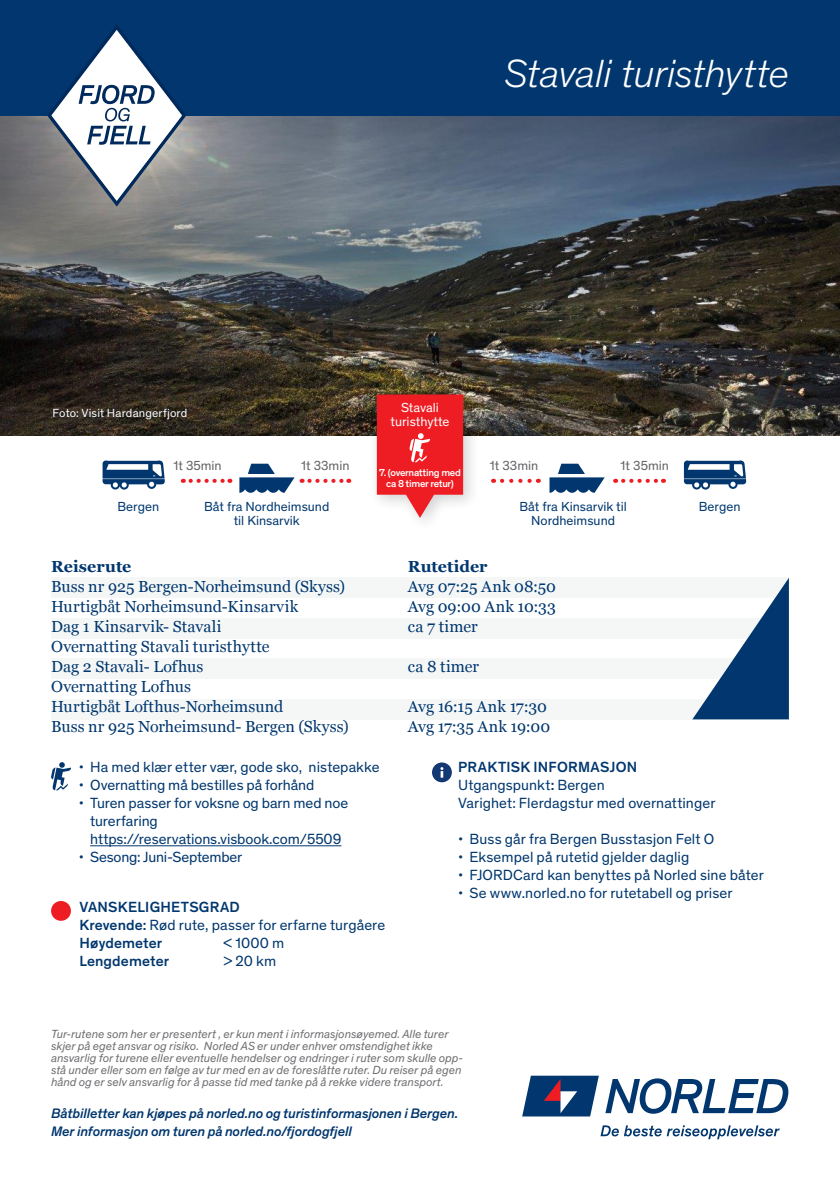
<style>
.page{position:relative;width:840px;height:1191px;background:#fff}
.page>*{position:absolute;margin:0;border:0;box-sizing:border-box;transform-origin:0 0}
.t1{font:italic 300 40px "Theinhardt";letter-spacing:-.01em;color:#fff}
.t2{font:16px "Georgia";letter-spacing:.005em;color:#01376e}
.t3{font:700 16px "Georgia";color:#01376e}
.t4{font:15px/18px "Theinhardt";letter-spacing:.005em;color:#01376e}
.t5{font:500 15px "Theinhardt";letter-spacing:.015em;color:#01376e}
.t6{font:15px "Theinhardt";letter-spacing:-.015em;color:#01376e}
.t7{font:italic 500 14px "Theinhardt";letter-spacing:-.01em;color:#01376e}
.t8{font:13.4px/14px "Theinhardt";color:#01376e;text-align:center}
.t9{font:13.4px "Theinhardt";color:#636366}
.t10{font:13.4px/14.2px "Theinhardt";color:#fff;text-align:center}
.t11{font:italic 12px/12px "Theinhardt";color:#6c6d70}
.t12{font:12px "Theinhardt";letter-spacing:.01em;color:#fff}
.t13{font:500 10.2px/10.2px "Theinhardt";letter-spacing:-.025em;color:#fff;text-align:center}
.s1{font-weight:500}
</style>
<div class="page">
<img style="left:0;top:115px;width:839px;height:321px">
<div style="left:51px;top:578px;width:737px;height:20px;background:#f5f7f7"></div>
<div style="left:51px;top:618px;width:737px;height:20px;background:#f5f7f7"></div>
<div style="left:51px;top:659px;width:737px;height:20px;background:#f5f7f7"></div>
<div style="left:51px;top:699px;width:737px;height:20px;background:#f5f7f7"></div>
<svg style="left:600px;top:1125px;width:179px;height:14px"></svg>
<svg style="left:605px;top:1078px;width:183px;height:35px"></svg>
<svg style="left:522px;top:1075px;width:76px;height:41px;background:#3c5983"></svg>
<svg style="left:692px;top:579px;width:96px;height:140px"></svg>
<svg style="left:432px;top:762px;width:19px;height:20px"></svg>
<hr style="left:90px;top:845px;width:251px;height:1px;background:#01376e">
<svg style="left:51px;top:762px;width:20px;height:28px"></svg>
<div style="left:0;top:0;width:839px;height:115px;background:#01376e"></div>
<svg style="left:51px;top:901px;width:20px;height:19px"></svg>
<div style="left:368px;top:385px;width:112px;height:148px;background:#231f20;opacity:.2"></div>
<svg style="left:376px;top:394px;width:87px;height:124px;background:#ee4549"></svg>
<svg style="left:47px;top:25px;width:139px;height:182px"></svg>
<svg style="left:190px;top:479px;width:40px;height:4px"></svg>
<svg style="left:309px;top:479px;width:40px;height:4px"></svg>
<svg style="left:239px;top:464px;width:55px;height:29px"></svg>
<svg style="left:102px;top:460px;width:63px;height:30px"></svg>
<svg style="left:622px;top:479px;width:41px;height:4px"></svg>
<svg style="left:501px;top:479px;width:37px;height:4px"></svg>
<svg style="left:549px;top:464px;width:55px;height:29px"></svg>
<svg style="left:683px;top:460px;width:62px;height:30px"></svg>
<div style="left:53px;top:408px;width:135px;height:13px;background:#231f20;opacity:.75"></div>
<p class="t1" style="left:504px;top:46px;width:286px">Stavali turisthytte</p>
<p class="t12" style="left:52px;top:404px;width:136px">Foto: Visit Hardangerfjord</p>
<p class="t9" style="left:173px;top:456px;width:50px">1t 35min</p>
<p class="t9" style="left:301px;top:456px;width:50px">1t 33min</p>
<p class="t10" style="left:390px;top:400px;width:60px">Stavali turisthytte</p>
<p class="t13" style="left:379px;top:467px;width:83px">7. (overnatting med ca 8 timer retur)</p>
<p class="t9" style="left:489px;top:456px;width:50px">1t 33min</p>
<p class="t9" style="left:620px;top:456px;width:50px">1t 35min</p>
<p class="t8" style="left:117px;top:498px;width:43px">Bergen</p>
<p class="t8" style="left:204px;top:498px;width:127px">Båt fra Nordheimsund til Kinsarvik</p>
<p class="t8" style="left:519px;top:498px;width:109px">Båt fra Kinsarvik til<br>Nordheimsund</p>
<p class="t8" style="left:698px;top:498px;width:43px">Bergen</p>
<p class="t3" style="left:51px;top:554px;width:82px">Reiserute</p>
<p class="t2" style="left:51px;top:574px;width:295px">Buss nr 925 Bergen-Norheimsund (Skyss)</p>
<p class="t2" style="left:51px;top:594px;width:248px">Hurtigbåt Norheimsund-Kinsarvik</p>
<p class="t2" style="left:51px;top:614px;width:172px">Dag 1 Kinsarvik- Stavali</p>
<p class="t2" style="left:51px;top:634px;width:220px">Overnatting Stavali turisthytte</p>
<p class="t2" style="left:51px;top:654px;width:154px">Dag 2 Stavali- Lofhus</p>
<p class="t2" style="left:51px;top:674px;width:141px">Overnatting Lofhus</p>
<p class="t2" style="left:51px;top:694px;width:234px">Hurtigbåt Lofthus-Norheimsund</p>
<p class="t2" style="left:51px;top:714px;width:299px">Buss nr 925 Norheimsund- Bergen (Skyss)</p>
<p class="t4" style="left:79px;top:757px;width:302px">• Ha med klær etter vær, gode sko, nistepakke</p>
<p class="t4" style="left:79px;top:775px;width:237px">• Overnatting må bestilles på forhånd</p>
<p class="t4" style="left:90px;top:793px;width:259px;text-indent:-11px">• Turen passer for voksne og barn med noe turerfaring https://reservations.visbook.com/5509</p>
<p class="t6" style="left:79px;top:846px;width:165px">• Sesong: Juni-September</p>
<p class="t5" style="left:79px;top:896px;width:162px">VANSKELIGHETSGRAD</p>
<p class="t4" style="left:79px;top:915px;width:307px"><span class="s1">Krevende:</span> Rød rute, passer for erfarne turgåere<br><span class="s1">Høydemeter</span></p>
<p class="t4" style="left:223px;top:933px;width:62px">&lt; 1000 m</p>
<p class="t5" style="left:79px;top:950px;width:91px">Lengdemeter</p>
<p class="t4" style="left:223px;top:951px;width:54px">&gt; 20 km</p>
<p class="t3" style="left:408px;top:554px;width:81px">Rutetider</p>
<p class="t2" style="left:408px;top:574px;width:149px">Avg 07:25 Ank 08:50</p>
<p class="t2" style="left:408px;top:594px;width:149px">Avg 09:00 Ank 10:33</p>
<p class="t2" style="left:408px;top:614px;width:71px">ca 7 timer</p>
<p class="t2" style="left:408px;top:654px;width:73px">ca 8 timer</p>
<p class="t2" style="left:408px;top:694px;width:141px">Avg 16:15 Ank 17:30</p>
<p class="t2" style="left:408px;top:714px;width:144px">Avg 17:35 Ank 19:00</p>
<p class="t5" style="left:458px;top:756px;width:180px">PRAKTISK INFORMASJON</p>
<p class="t4" style="left:458px;top:775px;width:148px">Utgangspunkt<span class="s1">:</span> Bergen</p>
<p class="t4" style="left:458px;top:793px;width:258px">Varighet: Flerdagstur med overnattinger</p>
<p class="t4" style="left:458px;top:829px;width:257px">• Buss går fra Bergen Busstasjon Felt O</p>
<p class="t4" style="left:458px;top:847px;width:232px">• Eksempel på rutetid gjelder daglig</p>
<p class="t4" style="left:458px;top:865px;width:307px">• FJORDCard kan benyttes på Norled sine båter</p>
<p class="t4" style="left:458px;top:883px;width:276px">• Se www.norled.no for rutetabell og priser</p>
<p class="t11" style="left:51px;top:1027px;width:413px">Tur-rutene som her er presentert , er kun ment i informasjonsøyemed. Alle turer skjer på eget ansvar og risiko. Norled AS er under enhver omstendighet ikke ansvarlig for turene eller eventuelle hendelser og endringer i ruter som skulle opp&shy;stå under eller som en følge av tur med en av de foreslåtte ruter. Du reiser på egen hånd og er selv ansvarlig for å passe tid med tanke på å rekke videre transport.</p>
<p class="t7" style="left:51px;top:1102px;width:408px">Båtbilletter kan kjøpes på norled.no og turistinformasjonen i Bergen.</p>
<p class="t7" style="left:51px;top:1120px;width:302px">Mer informasjon om turen på norled.no/fjordogfjell</p>
</div>
